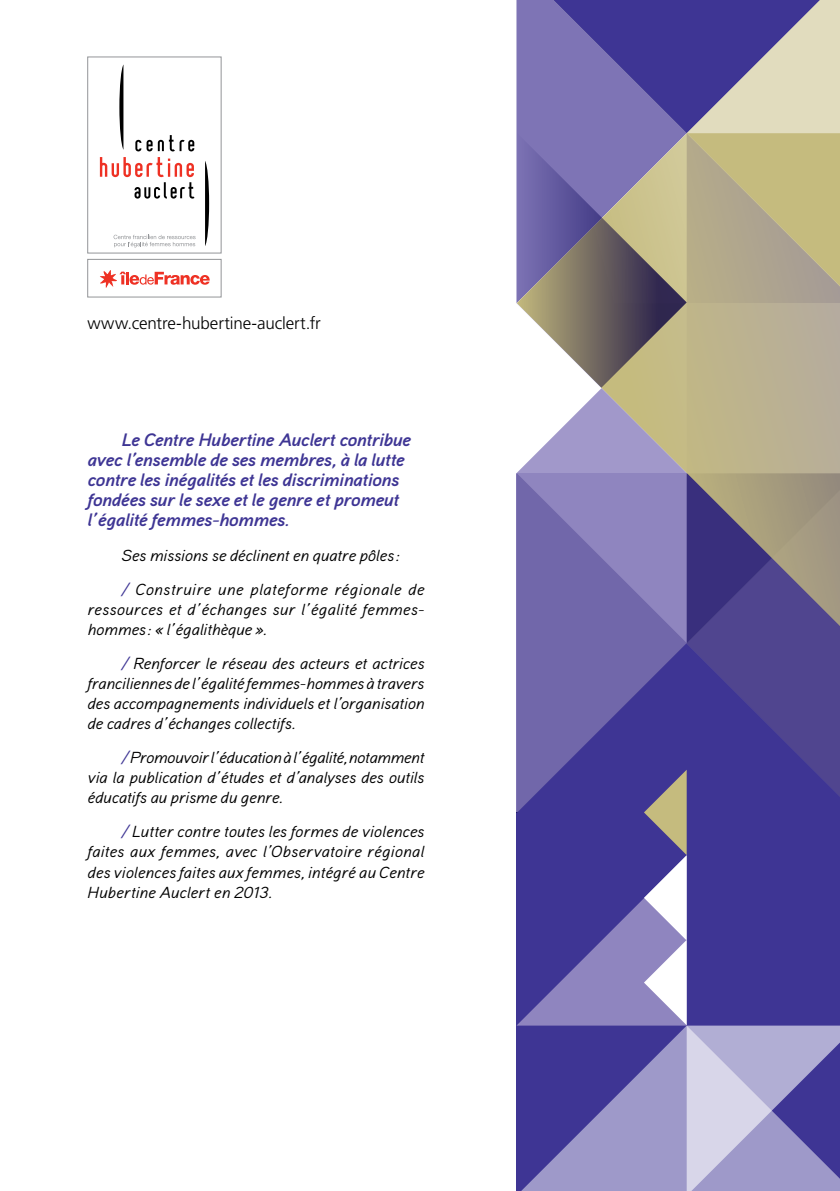
<style>
.page{position:relative;width:840px;height:1191px;background:#fff}
.page>*{position:absolute;margin:0;border:0;box-sizing:border-box;transform-origin:0 0}
.t1{font:italic 700 18px/20px "Aaux Pro OT";letter-spacing:-.025em;color:#3e3594;scale:1.08 1}
.t2{font:300 17px "Frutiger LT Std";letter-spacing:-.01em;color:#000}
.t3{font:italic 16px/20px "Aaux Pro OT";letter-spacing:-.015em;color:#000;text-align:justify;scale:1.08 1}
.s1{color:#3e3594}
</style>
<div class="page">
<svg style="left:87px;top:57px;width:134px;height:240px"></svg>
<svg style="left:686px;top:651px;width:153px;height:118px;fill:#50458f"></svg>
<svg style="left:516px;top:651px;width:170px;height:118px;fill:#7167aa"></svg>
<svg style="left:516px;top:769px;width:323px;height:422px"></svg>
<svg style="left:516px;top:0;width:323px;height:643px"></svg>
<p class="t2" style="left:87px;top:313px;width:235px">www.centre-hubertine-auclert.fr</p>
<p class="t1" style="left:87px;top:429px;width:301px;text-indent:34px">Le Centre Hubertine Auclert contribue avec l’ensemble de ses membres, à la lutte contre les inégalités et les discriminations fondées sur le sexe et le genre et promeut l’égalité femmes-hommes.</p>
<p class="t3" style="left:121px;top:537px;width:282px;line-height:34.2px">Ses missions se déclinent en quatre pôles:<br><span class="s1">/</span> Construire une plateforme régionale de</p>
<p class="t3" style="left:87px;top:599px;width:313px">ressources et d’échanges sur l’égalité femmes&shy;hommes: « l’égalithèque ».</p>
<p class="t3" style="left:87px;top:653px;width:313px;text-indent:34px"><span class="s1">/</span> Renforcer le réseau des acteurs et actrices franciliennes de l’égalité femmes-hommes à travers des accompagnements individuels et l’organisation de cadres d’échanges collectifs.</p>
<p class="t3" style="left:87px;top:747px;width:313px;text-indent:34px"><span class="s1">/</span> Promouvoir l’éducation à l’égalité, notamment via la publication d’études et d’analyses des outils éducatifs au prisme du genre.</p>
<p class="t3" style="left:87px;top:821px;width:313px;text-indent:34px"><span class="s1">/</span> Lutter contre toutes les formes de violences faites aux femmes, avec l’Observatoire régional des violences faites aux femmes, intégré au Centre Hubertine Auclert en 2013.</p>
</div>
